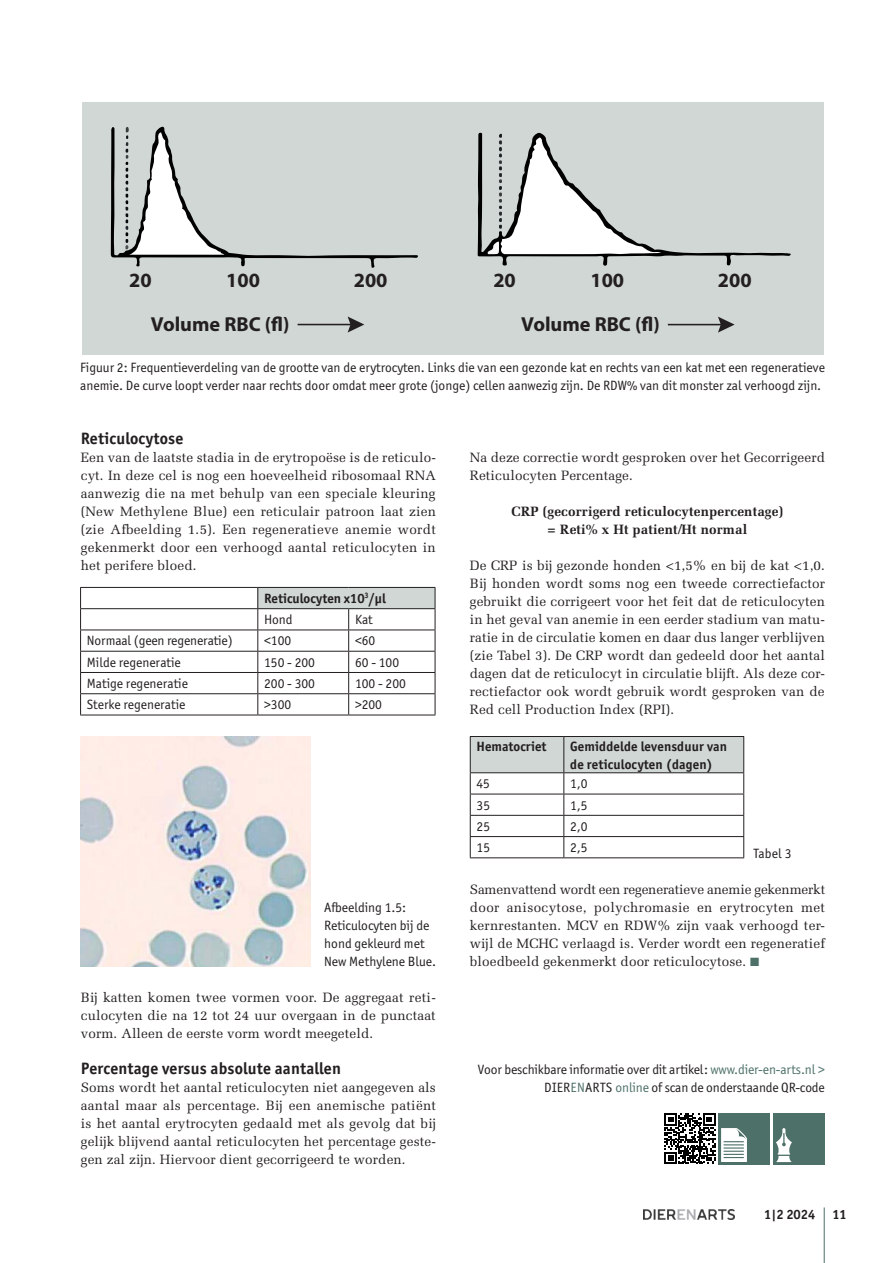
<style>
.page{position:relative;width:893px;height:1263px;background:#fff}
.page>*{position:absolute;margin:0;border:0;box-sizing:border-box;transform-origin:0 0}
.t1{font:700 20.25px "Myriad Pro";color:#231f20}
.Tussenkop_DnA{font:700 16.5px "Officina Sans ITC Pro";letter-spacing:.01em;color:#231f20}
.Alineastijl_3{font:700 16.5px "Officina Sans ITC Pro";letter-spacing:.01em;color:#231f20}
.Alineastijl_3-2{font:13.5px/18px "Melior LT Pro";letter-spacing:.01em;color:#231f20;text-align:justify}
.Onderschrift_DnA{font:13.5px/18px "Officina Sans ITC Pro";color:#231f20}
.Tabeltekst_DnA{font:13.5px "Officina Sans ITC Pro";color:#231f20}
.Alineastijl_3-3{font:700 13.5px "Melior LT Pro";letter-spacing:.01em;color:#231f20}
.Onderschrift_DnA-2{font:700 13.5px "Officina Sans ITC Pro";letter-spacing:.01em;color:#231f20}
.Tabeltekst_DnA-2{font:700 13.5px "Officina Sans ITC Pro";color:#231f20}
.s1{color:#4d7068}
</style>
<div class="page">
<hr style="left:824px;top:1207px;width:1px;height:56px;background:#4d7068">
<img style="left:643px;top:1209px;width:91px;height:10px">
<div style="left:774px;top:1113px;width:51px;height:51px;background:#4d7068"></div>
<svg style="left:776px;top:1128px;width:16px;height:34px"></svg>
<svg style="left:664px;top:1113px;width:51px;height:51px"></svg>
<div style="left:719px;top:1113px;width:51px;height:51px;background:#4d7068"></div>
<svg style="left:721px;top:1128px;width:26px;height:34px"></svg>
<img style="left:81px;top:736px;width:230px;height:230px">
<div style="left:82px;top:102px;width:742px;height:252px;background:#d1d7d5"></div>
<svg style="left:478px;top:132px;width:313px;height:134px"></svg>
<svg style="left:111px;top:126px;width:307px;height:142px"></svg>
<hr style="left:298px;top:324px;width:59px;height:1px;background:#231f20">
<svg style="left:348px;top:317px;width:16px;height:15px"></svg>
<hr style="left:668px;top:324px;width:60px;height:1px;background:#231f20">
<svg style="left:718px;top:317px;width:17px;height:16px"></svg>
<div style="left:258px;top:587px;width:177px;height:22px;background:#d1d7d5"></div>
<hr style="left:80px;top:587px;width:178px;height:1px;background:#231f20">
<hr style="left:258px;top:587px;width:91px;height:1px;background:#231f20">
<hr style="left:349px;top:587px;width:86px;height:1px;background:#231f20">
<hr style="left:80px;top:608px;width:178px;height:1px;background:#231f20">
<hr style="left:258px;top:608px;width:91px;height:1px;background:#231f20">
<hr style="left:349px;top:608px;width:86px;height:1px;background:#231f20">
<hr style="left:80px;top:630px;width:178px;height:1px;background:#231f20">
<hr style="left:258px;top:630px;width:91px;height:1px;background:#231f20">
<hr style="left:349px;top:630px;width:86px;height:1px;background:#231f20">
<hr style="left:80px;top:651px;width:178px;height:1px;background:#231f20">
<hr style="left:258px;top:651px;width:91px;height:1px;background:#231f20">
<hr style="left:349px;top:651px;width:86px;height:1px;background:#231f20">
<hr style="left:80px;top:672px;width:178px;height:1px;background:#231f20">
<hr style="left:258px;top:672px;width:91px;height:1px;background:#231f20">
<hr style="left:349px;top:672px;width:86px;height:1px;background:#231f20">
<hr style="left:80px;top:693px;width:178px;height:1px;background:#231f20">
<svg style="left:80px;top:588px;width:1px;height:127px"></svg>
<hr style="left:258px;top:693px;width:91px;height:1px;background:#231f20">
<svg style="left:257px;top:588px;width:1px;height:127px"></svg>
<hr style="left:349px;top:693px;width:86px;height:1px;background:#231f20">
<svg style="left:348px;top:609px;width:1px;height:106px"></svg>
<svg style="left:435px;top:588px;width:1px;height:127px"></svg>
<hr style="left:80px;top:715px;width:178px;height:1px;background:#231f20">
<hr style="left:258px;top:715px;width:91px;height:1px;background:#231f20">
<hr style="left:349px;top:715px;width:86px;height:1px;background:#231f20">
<svg style="left:470px;top:736px;width:274px;height:121px"></svg>
<hr style="left:470px;top:857px;width:94px;height:1px;background:#231f20">
<hr style="left:564px;top:857px;width:180px;height:1px;background:#231f20">
<p class="t1" style="left:129px;top:269px;width:24px">20</p>
<p class="t1" style="left:226px;top:269px;width:35px">100</p>
<p class="t1" style="left:354px;top:269px;width:35px">200</p>
<p class="t1" style="left:493px;top:268px;width:24px">20</p>
<p class="t1" style="left:590px;top:268px;width:35px">100</p>
<p class="t1" style="left:718px;top:268px;width:35px">200</p>
<p class="t1" style="left:151px;top:313px;width:140px">Volume RBC (fl)</p>
<p class="t1" style="left:521px;top:313px;width:140px">Volume RBC (fl)</p>
<p class="Onderschrift_DnA" style="left:80px;top:358px;width:746px">Figuur 2: Frequentieverdeling van de grootte van de erytrocyten. Links die van een gezonde kat en rechts van een kat met een regeneratieve anemie. De curve loopt verder naar rechts door omdat meer grote (jonge) cellen aanwezig zijn. De RDW% van dit monster zal verhoogd zijn.</p>
<p class="Alineastijl_3" style="left:81px;top:428px;width:104px">Reticulocytose</p>
<p class="Alineastijl_3-2" style="left:81px;top:448px;width:357px">Een van de laatste stadia in de erytropoëse is de reticulo&shy;cyt. In deze cel is nog een hoeveelheid ribosomaal RNA aanwezig die na met behulp van een speciale kleuring (New Methylene Blue) een reticulair patroon laat zien (zie Afbeelding 1.5). Een regeneratieve anemie wordt gekenmerkt door een verhoogd aantal reticulocyten in het perifere bloed.</p>
<p class="Tabeltekst_DnA-2" style="left:264px;top:590px;width:123px">Reticulocyten x10<sup>3</sup>/µl</p>
<p class="Tabeltekst_DnA" style="left:264px;top:612px;width:30px">Hond</p>
<p class="Tabeltekst_DnA" style="left:355px;top:612px;width:19px">Kat</p>
<p class="Tabeltekst_DnA" style="left:87px;top:633px;width:147px">Normaal (geen regeneratie)</p>
<p class="Tabeltekst_DnA" style="left:264px;top:633px;width:28px">&lt;100</p>
<p class="Tabeltekst_DnA" style="left:355px;top:633px;width:22px">&lt;60</p>
<p class="Tabeltekst_DnA" style="left:87px;top:654px;width:95px">Milde regeneratie</p>
<p class="Tabeltekst_DnA" style="left:264px;top:654px;width:52px">150 - 200</p>
<p class="Tabeltekst_DnA" style="left:355px;top:654px;width:46px">60 - 100</p>
<p class="Tabeltekst_DnA" style="left:87px;top:675px;width:103px">Matige regeneratie</p>
<p class="Tabeltekst_DnA" style="left:264px;top:675px;width:52px">200 - 300</p>
<p class="Tabeltekst_DnA" style="left:355px;top:675px;width:52px">100 - 200</p>
<p class="Tabeltekst_DnA" style="left:87px;top:697px;width:100px">Sterke regeneratie</p>
<p class="Tabeltekst_DnA" style="left:264px;top:697px;width:28px">&gt;300</p>
<p class="Tabeltekst_DnA" style="left:355px;top:697px;width:28px">&gt;200</p>
<p class="Onderschrift_DnA" style="left:324px;top:898px;width:84px">Afbeelding 1.5:</p>
<p class="Onderschrift_DnA" style="left:324px;top:916px;width:113px">Reticulocyten bij de hond gekleurd met<br>New Methylene Blue.</p>
<p class="Alineastijl_3-2" style="left:81px;top:988px;width:357px">Bij katten komen twee vormen voor. De aggregaat reti&shy;culocyten die na 12 tot 24 uur overgaan in de punctaat vorm. Alleen de eerste vorm wordt meegeteld.</p>
<p class="Tussenkop_DnA" style="left:81px;top:1058px;width:262px">Percentage versus absolute aantallen</p>
<p class="Alineastijl_3-2" style="left:81px;top:1078px;width:357px">Soms wordt het aantal reticulocyten niet aangegeven als aantal maar als percentage. Bij een anemische patiënt is het aantal erytrocyten gedaald met als gevolg dat bij gelijk blijvend aantal reticulocyten het percentage geste&shy;gen zal zijn. Hiervoor dient gecorrigeerd te worden.</p>
<p class="Alineastijl_3-2" style="left:470px;top:448px;width:357px">Na deze correctie wordt gesproken over het Gecorrigeerd<br>Reticulocyten Percentage.</p>
<p class="Alineastijl_3-3" style="left:512px;top:503px;width:273px">CRP (gecorrigerd reticulocytenpercentage)</p>
<p class="Alineastijl_3-3" style="left:548px;top:521px;width:201px">= Reti% x Ht patient/Ht normal</p>
<p class="Alineastijl_3-2" style="left:470px;top:556px;width:357px">De CRP is bij gezonde honden &lt;1,5% en bij de kat &lt;1,0.<br>Bij honden wordt soms nog een tweede correctiefactor gebruikt die corrigeert voor het feit dat de reticulocyten in het geval van anemie in een eerder stadium van matu&shy;ratie in de circulatie komen en daar dus langer verblijven (zie Tabel 3). De CRP wordt dan gedeeld door het aantal dagen dat de reticulocyt in circulatie blijft. Als deze cor&shy;rectiefactor ook wordt gebruik wordt gesproken van de Red cell Production Index (RPI).</p>
<p class="Tabeltekst_DnA-2" style="left:477px;top:737px;width:71px">Hematocriet</p>
<p class="Onderschrift_DnA-2" style="left:570px;top:737px;width:158px">Gemiddelde levensduur van</p>
<p class="Onderschrift_DnA-2" style="left:570px;top:755px;width:144px">de reticulocyten (dagen)</p>
<p class="Tabeltekst_DnA" style="left:477px;top:776px;width:15px">45</p>
<p class="Tabeltekst_DnA" style="left:570px;top:776px;width:19px">1,0</p>
<p class="Tabeltekst_DnA" style="left:477px;top:797px;width:15px">35</p>
<p class="Tabeltekst_DnA" style="left:570px;top:797px;width:19px">1,5</p>
<p class="Tabeltekst_DnA" style="left:477px;top:818px;width:15px">25</p>
<p class="Tabeltekst_DnA" style="left:570px;top:818px;width:19px">2,0</p>
<p class="Tabeltekst_DnA" style="left:477px;top:839px;width:15px">15</p>
<p class="Tabeltekst_DnA" style="left:570px;top:839px;width:19px">2,5</p>
<p class="Onderschrift_DnA" style="left:753px;top:844px;width:40px">Tabel 3</p>
<p class="Alineastijl_3-2" style="left:470px;top:880px;width:357px">Samenvattend wordt een regeneratieve anemie gekenmerkt door anisocytose, polychromasie en erytrocyten met kernrestanten. MCV en RDW% zijn vaak verhoogd ter&shy;wijl de MCHC verlaagd is. Verder wordt een regeneratief bloedbeeld gekenmerkt door reticulocytose. <span class="s1">■</span></p>
<p class="Onderschrift_DnA" style="left:478px;top:1060px;width:348px">Voor beschikbare informatie over dit artikel: <span class="s1">www.dier-en-arts.nl &gt;</span></p>
<p class="Onderschrift_DnA" style="left:544px;top:1078px;width:282px">DIER<span class="s1">EN</span>ARTS <span class="s1">online</span> of scan de onderstaande QR-code</p>
<p class="Onderschrift_DnA-2" style="left:764px;top:1205px;width:53px">1|2 2024</p>
<p class="Onderschrift_DnA-2" style="left:832px;top:1205px;width:16px">11</p>
</div>
